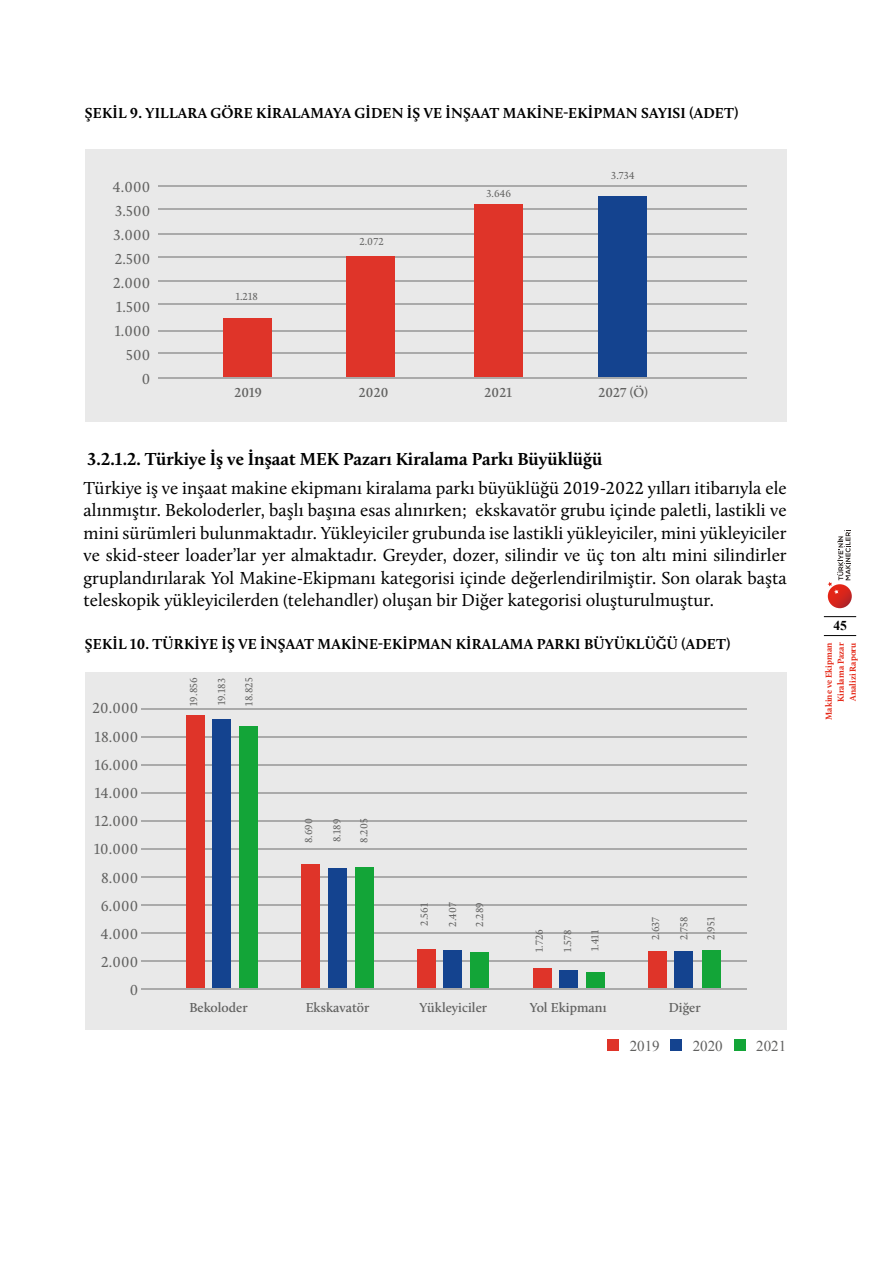
<style>
.page{position:relative;width:893px;height:1263px;background:#fff}
.page>*{position:absolute;margin:0;border:0;box-sizing:border-box;transform-origin:0 0}
.t1{font:18px/22.5px "Calluna";color:#000;text-align:justify}
.t2{font:700 18px "Calluna";color:#000}
.t3{font:700 15px "Calluna";letter-spacing:.015em;color:#000}
.t4{font:15px/28.2px "Calluna";letter-spacing:.015em;color:#616160;text-align:right}
.t5{font:15px "Times New Roman";color:#616160}
.t6{font:600 13.5px "Calluna";color:#616160}
.t7{font:700 13.5px "Times New Roman";color:#000}
.t8{font:10.5px "Calluna";letter-spacing:.015em;color:#616160}
.t9{font:700 9px/12px "Calluna";color:#e52716;text-align:justify}
</style>
<div class="page">
<hr style="left:824px;top:616px;width:32px;height:1px;background:#000">
<hr style="left:824px;top:635px;width:32px;height:1px;background:#000">
<svg style="left:827px;top:530px;width:25px;height:79px"></svg>
<svg style="left:828px;top:584px;width:24px;height:24px"></svg>
<svg style="left:828px;top:530px;width:22px;height:64px"></svg>
<div style="left:85px;top:149px;width:702px;height:272px;background:#e9e9e9"></div>
<hr style="left:158px;top:256px;width:589px;height:1px;background:#aaa">
<hr style="left:158px;top:209px;width:589px;height:1px;background:#aaa">
<hr style="left:158px;top:233px;width:589px;height:1px;background:#aaa">
<hr style="left:158px;top:186px;width:589px;height:1px;background:#aaa">
<hr style="left:158px;top:281px;width:589px;height:1px;background:#aaa">
<hr style="left:158px;top:330px;width:589px;height:1px;background:#aaa">
<hr style="left:158px;top:304px;width:589px;height:1px;background:#aaa">
<hr style="left:158px;top:352px;width:589px;height:1px;background:#aaa">
<div style="left:223px;top:318px;width:49px;height:60px;background:#df3429"></div>
<div style="left:347px;top:256px;width:48px;height:122px;background:#df3429"></div>
<div style="left:474px;top:204px;width:49px;height:174px;background:#df3429"></div>
<div style="left:598px;top:196px;width:48px;height:182px;background:#14438f"></div>
<hr style="left:158px;top:378px;width:589px;height:1px;background:#aaa">
<div style="left:85px;top:672px;width:702px;height:358px;background:#e9e9e9"></div>
<hr style="left:142px;top:764px;width:605px;height:1px;background:#aaa">
<hr style="left:142px;top:792px;width:605px;height:2px;background:#aaa">
<hr style="left:142px;top:820px;width:605px;height:2px;background:#aaa">
<hr style="left:142px;top:848px;width:605px;height:2px;background:#aaa">
<hr style="left:142px;top:877px;width:605px;height:1px;background:#aaa">
<hr style="left:142px;top:736px;width:605px;height:1px;background:#aaa">
<hr style="left:142px;top:708px;width:605px;height:1px;background:#aaa">
<hr style="left:142px;top:933px;width:605px;height:1px;background:#aaa">
<hr style="left:142px;top:905px;width:605px;height:1px;background:#aaa">
<hr style="left:142px;top:961px;width:605px;height:1px;background:#aaa">
<div style="left:186px;top:715px;width:18px;height:274px;background:#df3429"></div>
<div style="left:212px;top:720px;width:18px;height:269px;background:#14438f"></div>
<div style="left:240px;top:726px;width:18px;height:263px;background:#13a538"></div>
<div style="left:417px;top:949px;width:19px;height:40px;background:#df3429"></div>
<div style="left:444px;top:950px;width:18px;height:39px;background:#14438f"></div>
<div style="left:471px;top:952px;width:18px;height:37px;background:#13a538"></div>
<div style="left:302px;top:864px;width:18px;height:125px;background:#df3429"></div>
<div style="left:328px;top:868px;width:18px;height:121px;background:#14438f"></div>
<div style="left:355px;top:867px;width:18px;height:122px;background:#13a538"></div>
<div style="left:533px;top:968px;width:18px;height:21px;background:#df3429"></div>
<div style="left:559px;top:970px;width:18px;height:19px;background:#14438f"></div>
<div style="left:586px;top:972px;width:18px;height:17px;background:#13a538"></div>
<div style="left:649px;top:951px;width:18px;height:38px;background:#df3429"></div>
<div style="left:675px;top:951px;width:18px;height:38px;background:#14438f"></div>
<div style="left:702px;top:950px;width:18px;height:39px;background:#13a538"></div>
<hr style="left:142px;top:989px;width:605px;height:1px;background:#aaa">
<div style="left:734px;top:1040px;width:11px;height:11px;background:#13a538"></div>
<div style="left:671px;top:1040px;width:11px;height:11px;background:#14438f"></div>
<div style="left:607px;top:1040px;width:12px;height:11px;background:#df3429"></div>
<p class="t3" style="left:85px;top:103px;width:655px">ŞEKIL 9. YILLARA GÖRE KIRALAMAYA GIDEN İŞ VE İNŞAAT MAKINE-EKIPMAN SAYISI (ADET)</p>
<p class="t4" style="left:113px;top:175px;width:39px;line-height:24px">4.000<br>3.500<br>3.000<br>2.500<br>2.000<br>1.500<br>1.000<br>500<br>0</p>
<p class="t8" style="left:236px;top:290px;width:24px">1.218</p>
<p class="t8" style="left:359px;top:235px;width:26px">2.072</p>
<p class="t8" style="left:486px;top:187px;width:26px">3.646</p>
<p class="t8" style="left:611px;top:169px;width:25px">3.734</p>
<p class="t6" style="left:234px;top:384px;width:29px">2019</p>
<p class="t6" style="left:359px;top:384px;width:31px">2020</p>
<p class="t6" style="left:484px;top:384px;width:29px">2021</p>
<p class="t6" style="left:598px;top:384px;width:51px">2027 (Ö)</p>
<p class="t2" style="left:88px;top:448px;width:516px">3.2.1.2. Türkiye İş ve İnşaat MEK Pazarı Kiralama Parkı Büyüklüğü</p>
<p class="t1" style="left:84px;top:476px;width:705px">Türkiye iş ve inşaat makine ekipmanı kiralama parkı büyüklüğü 2019-2022 yılları itibarıyla ele alınmıştır. Bekoloderler, başlı başına esas alınırken; ekskavatör grubu içinde paletli, lastikli ve mini sürümleri bulunmaktadır. Yükleyiciler grubunda ise lastikli yükleyiciler, mini yükleyiciler ve skid-steer loader’lar yer almaktadır. Greyder, dozer, silindir ve üç ton altı mini silindirler gruplandırılarak Yol Makine-Ekipmanı kategorisi içinde değerlendirilmiştir. Son olarak başta teleskopik yükleyicilerden (telehandler) oluşan bir Diğer kategorisi oluşturulmuştur.</p>
<p class="t3" style="left:85px;top:635px;width:647px">ŞEKIL 10. TÜRKIYE İŞ VE İNŞAAT MAKINE-EKIPMAN KIRALAMA PARKI BÜYÜKLÜĞÜ (ADET)</p>
<p class="t4" style="left:93px;top:694px;width:47px">20.000<br>18.000<br>16.000<br>14.000<br>12.000<br>10.000<br>8.000<br>6.000<br>4.000<br>2.000<br>0</p>
<p class="t8" style="left:187px;top:706px;width:30px;rotate:-90deg">19.856</p>
<p class="t8" style="left:215px;top:705px;width:29px;rotate:-90deg">19.183</p>
<p class="t8" style="left:243px;top:706px;width:30px;rotate:-90deg">18.825</p>
<p class="t8" style="left:302px;top:843px;width:27px;rotate:-90deg">8.690</p>
<p class="t8" style="left:330px;top:842px;width:25px;rotate:-90deg">8.189</p>
<p class="t8" style="left:358px;top:843px;width:26px;rotate:-90deg">8.205</p>
<p class="t8" style="left:418px;top:926px;width:24px;rotate:-90deg">2.561</p>
<p class="t8" style="left:446px;top:927px;width:26px;rotate:-90deg">2.407</p>
<p class="t8" style="left:473px;top:927px;width:26px;rotate:-90deg">2.289</p>
<p class="t8" style="left:533px;top:952px;width:24px;rotate:-90deg">1.726</p>
<p class="t8" style="left:561px;top:951px;width:24px;rotate:-90deg">1.578</p>
<p class="t8" style="left:589px;top:951px;width:22px;rotate:-90deg">1.411</p>
<p class="t8" style="left:649px;top:940px;width:25px;rotate:-90deg">2.637</p>
<p class="t8" style="left:677px;top:940px;width:25px;rotate:-90deg">2.758</p>
<p class="t8" style="left:705px;top:940px;width:24px;rotate:-90deg">2.951</p>
<p class="t6" style="left:189px;top:999px;width:60px">Bekoloder</p>
<p class="t6" style="left:306px;top:999px;width:65px">Ekskavatör</p>
<p class="t6" style="left:420px;top:999px;width:69px">Yükleyiciler</p>
<p class="t6" style="left:530px;top:999px;width:78px">Yol Ekipmanı</p>
<p class="t6" style="left:669px;top:999px;width:34px">Diğer</p>
<p class="t5" style="left:630px;top:1035px;width:31px">2019</p>
<p class="t5" style="left:693px;top:1035px;width:31px">2020</p>
<p class="t5" style="left:756px;top:1035px;width:31px">2021</p>
<p class="t7" style="left:833px;top:616px;width:15px">45</p>
<p class="t9" style="left:822px;top:702px;width:61px;text-indent:-18px;rotate:-90deg">Makine ve Ekipman Kiralama Pazar Analizi Raporu</p>
</div>
